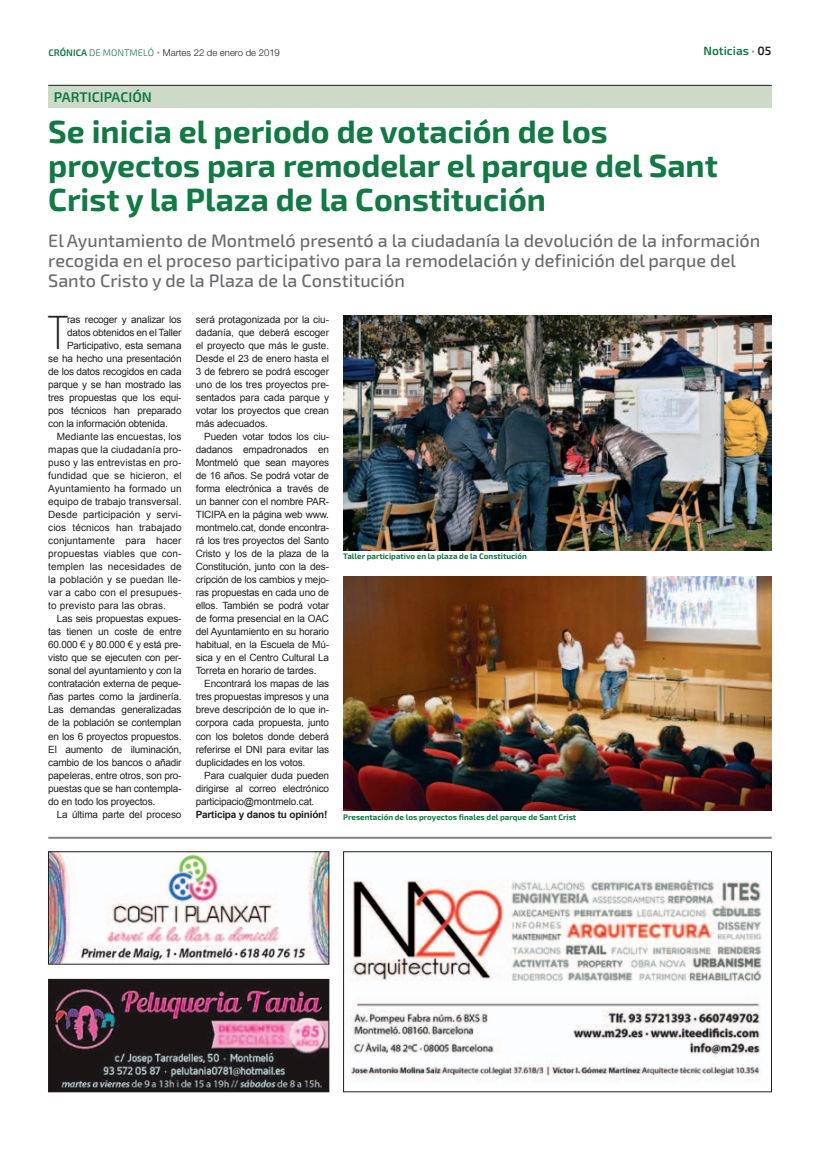
<style>
.page{position:relative;width:820px;height:1163px;background:#fff}
.page>*{position:absolute;margin:0;border:0;box-sizing:border-box;transform-origin:0 0}
.t1{font:100 condensed 46.4px "Helvetica Neue";color:#231f20}
.t2{font:700 32px/34px "Exo 2";color:#117943}
.t3{font:500 18px/20px "Exo 2";color:#6a6c6f}
.t4{font:600 14px "Exo 2";color:#117943}
.t5{font:600 12px "Exo 2";color:#117943}
.t6{font:10px/13px "Arial";letter-spacing:-.02em;color:#231f20;text-align:justify}
.t7{font:10px "Arial";letter-spacing:.01em;color:#231f20}
.t8{font:700 10px "Arial";letter-spacing:-.02em;color:#231f20}
.t9{font:300 9.5px "Helvetica Neue";color:#231f20}
.t10{font:700 8px "Exo 2";color:#117943}
.s1{font-family:"Exo 2";font-weight:600;color:#117943}
.s2{font-family:"Exo 2";color:#117943}
.s3{font-family:"Exo 2";font-weight:700;font-size:13px;color:#8d8b8e}
.s4{font-weight:700;font-size:13px;color:#8d8b8e}
.s5{color:#231f20}
</style>
<div class="page">
<hr style="left:48px;top:836px;width:723px;height:2px;background:#808285">
<img style="left:50px;top:853px;width:277px;height:109px">
<div style="left:48px;top:851px;width:281px;height:113px;border:1px solid #231f20"></div>
<img style="left:350px;top:879px;width:412px;height:203px">
<div style="left:343px;top:851px;width:428px;height:240px;border:1px solid #231f20"></div>
<img style="left:50px;top:980px;width:277px;height:109px">
<div style="left:48px;top:978px;width:281px;height:113px;border:1px solid #231f20"></div>
<div style="left:48px;top:85px;width:723px;height:23px;background:#cbdbc7"></div>
<hr style="left:48px;top:85px;width:723px;height:1px;background:#231f20">
<img style="left:343px;top:316px;width:428px;height:234px">
<img style="left:343px;top:576px;width:428px;height:234px">
<p class="t9" style="left:48px;top:46px;width:233px"><span class="s1">CRÓNICA</span> <span class="s2">DE MONTMELÓ</span> <span class="s3">·</span> Martes 22 de enero de 2019</p>
<p class="t5" style="left:703px;top:43px;width:70px">Noticias <span class="s4">·</span> <span class="s5">05</span></p>
<h3 class="t4" style="left:54px;top:88px;width:99px">PARTICIPACIÓN</h3>
<h2 class="t2" style="left:48px;top:116px;width:671px">Se inicia el periodo de votación de los proyectos para remodelar el parque del Sant<br>Crist y la Plaza de la Constitución</h2>
<h3 class="t3" style="left:48px;top:231px;width:713px">El Ayuntamiento de Montmeló presentó a la ciudadanía la devolución de la información recogida en el proceso participativo para la remodelación y definición del parque del<br>Santo Cristo y de la Plaza de la Constitución</h3>
<p class="t6" style="left:196px;top:313px;width:135px">será protagonizada por la ciu&shy;dadanía, que deberá escoger el proyecto que más le guste.<br>Desde el 23 de enero hasta el 3 de febrero se podrá escoger uno de los tres proyectos pre&shy;sentados para cada parque y votar los proyectos que crean más adecuados.</p>
<p class="t6" style="left:196px;top:430px;width:135px;text-indent:9px">Pueden votar todos los ciu&shy;dadanos empadronados en Montmeló que sean mayores de 16 años. Se podrá votar de forma electrónica a través de un banner con el nombre PAR-TICIPA en la página web www. montmelo.cat, donde encontra&shy;rá los tres proyectos del Santo Cristo y los de la plaza de la Constitución, junto con la des&shy;cripción de los cambios y mejo&shy;ras propuestas en cada uno de ellos. También se podrá votar de forma presencial en la OAC del Ayuntamiento en su horario habitual, en la Escuela de Mú&shy;sica y en el Centro Cultural La Torreta en horario de tardes.</p>
<p class="t6" style="left:196px;top:677px;width:135px;text-indent:8px">Encontrará los mapas de las tres propuestas impresos y una breve descripción de lo que in&shy;corpora cada propuesta, junto con los boletos donde deberá referirse el DNI para evitar las duplicidades en los votos.</p>
<p class="t6" style="left:196px;top:768px;width:135px;text-indent:8px">Para cualquier duda pueden dirigirse al correo electrónico participacio@montmelo.cat.</p>
<p class="t8" style="left:196px;top:807px;width:133px">Participa y danos tu opinión!</p>
<h1 class="t1" style="left:48px;top:307px;width:21px">T</h1>
<p class="t6" style="left:67px;top:313px;width:116px">ras recoger y analizar los</p>
<p class="t6" style="left:67px;top:326px;width:116px">datos obtenidos en el Taller</p>
<p class="t6" style="left:67px;top:339px;width:116px">Participativo, esta semana</p>
<p class="t6" style="left:48px;top:352px;width:135px">se ha hecho una presentación</p>
<p class="t6" style="left:48px;top:365px;width:135px">de los datos recogidos en cada</p>
<p class="t6" style="left:48px;top:378px;width:135px">parque y se han mostrado las</p>
<p class="t6" style="left:48px;top:391px;width:135px">tres propuestas que los equi-</p>
<p class="t6" style="left:48px;top:404px;width:135px">pos técnicos han preparado</p>
<p class="t6" style="left:48px;top:417px;width:121px">con la información obtenida.</p>
<p class="t7" style="left:57px;top:430px;width:126px">Mediante las encuestas, los</p>
<p class="t7" style="left:48px;top:443px;width:135px">mapas que la ciudadanía pro-</p>
<p class="t7" style="left:48px;top:456px;width:135px">puso y las entrevistas en pro-</p>
<p class="t7" style="left:48px;top:469px;width:135px">fundidad que se hicieron, el</p>
<p class="t7" style="left:48px;top:482px;width:135px">Ayuntamiento ha formado un</p>
<p class="t7" style="left:48px;top:495px;width:135px">equipo de trabajo transversal.</p>
<p class="t7" style="left:48px;top:508px;width:135px">Desde participación y servi-</p>
<p class="t7" style="left:48px;top:521px;width:135px">cios técnicos han trabajado</p>
<p class="t7" style="left:48px;top:534px;width:135px">conjuntamente para hacer</p>
<p class="t7" style="left:48px;top:547px;width:135px">propuestas viables que con-</p>
<p class="t7" style="left:48px;top:560px;width:135px">templen las necesidades de</p>
<p class="t7" style="left:48px;top:573px;width:135px">la población y se puedan lle-</p>
<p class="t7" style="left:48px;top:586px;width:135px">var a cabo con el presupues-</p>
<p class="t7" style="left:48px;top:599px;width:119px">to previsto para las obras.</p>
<p class="t6" style="left:57px;top:612px;width:126px">Las seis propuestas expues-</p>
<p class="t6" style="left:48px;top:625px;width:135px">tas tienen un coste de entre</p>
<p class="t6" style="left:48px;top:638px;width:135px">60.000 € y 80.000 € y está pre-</p>
<p class="t6" style="left:48px;top:651px;width:135px">visto que se ejecuten con per-</p>
<p class="t6" style="left:48px;top:664px;width:135px">sonal del ayuntamiento y con la</p>
<p class="t6" style="left:48px;top:677px;width:135px">contratación externa de peque-</p>
<p class="t6" style="left:48px;top:690px;width:135px">ñas partes como la jardinería.</p>
<p class="t6" style="left:48px;top:703px;width:135px">Las demandas generalizadas</p>
<p class="t6" style="left:48px;top:716px;width:135px">de la población se contemplan</p>
<p class="t6" style="left:48px;top:729px;width:135px">en los 6 proyectos propuestos.</p>
<p class="t6" style="left:48px;top:742px;width:135px">El aumento de iluminación,</p>
<p class="t6" style="left:48px;top:755px;width:135px">cambio de los bancos o añadir</p>
<p class="t6" style="left:48px;top:768px;width:135px">papeleras, entre otros, son pro-</p>
<p class="t6" style="left:48px;top:781px;width:135px">puestas que se han contempla-</p>
<p class="t6" style="left:48px;top:794px;width:108px">do en todo los proyectos.</p>
<p class="t6" style="left:57px;top:807px;width:126px">La última parte del proceso</p>
<p class="t10" style="left:343px;top:551px;width:185px">Taller participativo en la plaza de la Constitución</p>
<p class="t10" style="left:343px;top:811px;width:234px">Presentación de los proyectos finales del parque de Sant Crist</p>
</div>
